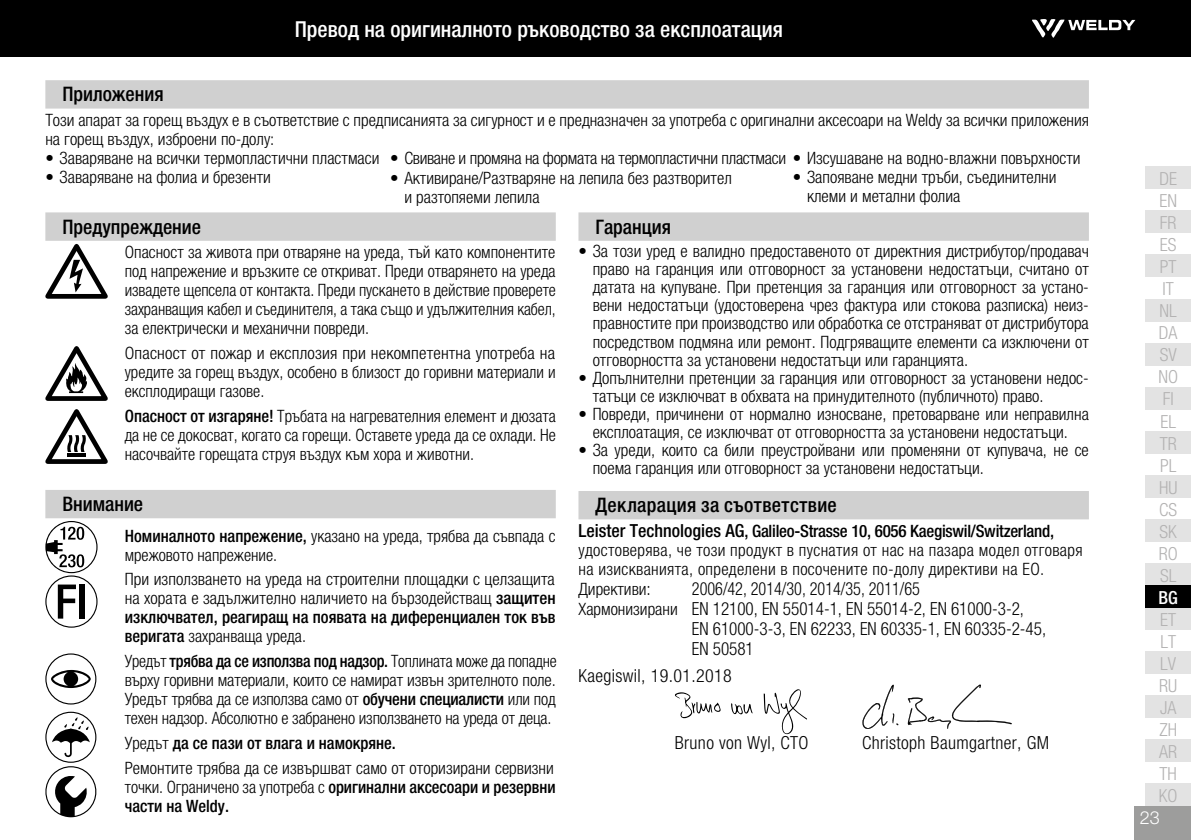
<style>
.page{position:relative;width:1191px;height:840px;background:#fff}
.page>*{position:absolute;margin:0;border:0;box-sizing:border-box;transform-origin:0 0}
.t1{font:500 condensed 22px "Helvetica Neue LTW1 G";color:#fff}
.t2{font:500 condensed 20px "Helvetica Neue LTW1 G";color:#000}
.t3{font:500 condensed 20px "Helvetica Neue LTW1 G";letter-spacing:.02em;color:#000}
.t4{font:300 condensed 18px "Helvetica Neue LTW1 G";color:#000;scale:.95 1}
.t5{font:300 condensed 18px "Helvetica Neue LTW1 G";letter-spacing:.02em;color:#000}
.t6{font:300 condensed 18px/22px "Helvetica Neue LTW1 G";color:#b3b2b2}
.t7{font:300 condensed 18px "Helvetica Neue LTW1 G";color:#000;scale:.9 1}
.t8{font:300 18px "Helvetica Neue LTW1 G";color:#fff}
.t9{font:500 condensed 18px "Helvetica Neue LTW1 G";color:#fff}
.t10{font:300 condensed 17px/19px "Helvetica Neue LTW1 G";color:#000}
.t11{font:300 condensed 17px/19px "Helvetica Neue LTW1 G";color:#000;text-align:justify;scale:.96 1}
.t12{font:300 condensed 17px/19.4px "Helvetica Neue LTW1 G";letter-spacing:.02em;color:#000}
.t13{font:500 condensed 17px/19px "Helvetica Neue LTW1 G";color:#000}
.s1{font-weight:500}
.s2{font-weight:300}
.s3{font-weight:500;font-size:18px}
.s4{font-size:18px}
.s5{font-size:17px}
</style>
<div class="page">
<div style="left:0;top:0;width:1191px;height:57px;background:#000"></div>
<div style="left:1134px;top:805px;width:57px;height:34px;background:#9d9d9c"></div>
<svg style="left:1032px;top:19px;width:103px;height:19px"></svg>
<div style="left:1145px;top:167px;width:46px;height:22px;background:#e3e3e3"></div>
<div style="left:1145px;top:211px;width:46px;height:22px;background:#e3e3e3"></div>
<div style="left:1145px;top:255px;width:46px;height:22px;background:#e3e3e3"></div>
<div style="left:1145px;top:299px;width:46px;height:22px;background:#e3e3e3"></div>
<div style="left:1145px;top:343px;width:46px;height:22px;background:#e3e3e3"></div>
<div style="left:1145px;top:387px;width:46px;height:22px;background:#e3e3e3"></div>
<div style="left:1145px;top:431px;width:46px;height:22px;background:#e3e3e3"></div>
<div style="left:1145px;top:475px;width:46px;height:22px;background:#e3e3e3"></div>
<div style="left:1145px;top:519px;width:46px;height:22px;background:#e3e3e3"></div>
<div style="left:1145px;top:563px;width:46px;height:22px;background:#e3e3e3"></div>
<div style="left:1145px;top:607px;width:46px;height:22px;background:#e3e3e3"></div>
<div style="left:1145px;top:651px;width:46px;height:22px;background:#e3e3e3"></div>
<div style="left:1145px;top:695px;width:46px;height:22px;background:#e3e3e3"></div>
<div style="left:1145px;top:739px;width:46px;height:22px;background:#e3e3e3"></div>
<div style="left:45px;top:212px;width:511px;height:29px;background:#d0d0d0"></div>
<div style="left:45px;top:489px;width:511px;height:29px;background:#d0d0d0"></div>
<svg style="left:45px;top:244px;width:63px;height:54px"></svg>
<svg style="left:45px;top:346px;width:63px;height:54px"></svg>
<svg style="left:45px;top:409px;width:63px;height:54px"></svg>
<svg style="left:45px;top:521px;width:53px;height:106px"></svg>
<div style="left:80px;top:584px;width:5px;height:34px;background:#000"></div>
<svg style="left:45px;top:653px;width:51px;height:51px"></svg>
<div style="left:578px;top:212px;width:511px;height:29px;background:#d0d0d0"></div>
<div style="left:578px;top:490px;width:511px;height:29px;background:#d0d0d0"></div>
<svg style="left:45px;top:711px;width:52px;height:105px"></svg>
<svg style="left:675px;top:692px;width:46px;height:25px"></svg>
<svg style="left:763px;top:689px;width:44px;height:45px"></svg>
<svg style="left:731px;top:703px;width:21px;height:11px"></svg>
<div style="left:45px;top:80px;width:1044px;height:28px;background:#d0d0d0"></div>
<svg style="left:862px;top:684px;width:36px;height:44px"></svg>
<svg style="left:907px;top:684px;width:105px;height:44px"></svg>
<div style="left:1145px;top:783px;width:46px;height:22px;background:#e3e3e3"></div>
<div style="left:1145px;top:585px;width:46px;height:22px;background:#000"></div>
<p class="t1" style="left:295px;top:16px;width:490px">Превод на оригиналното ръководство за експлоатация</p>
<p class="t2" style="left:62px;top:82px;width:103px">Приложения</p>
<p class="t10" style="left:45px;top:111px;width:1045px">Този апарат за горещ въздух е в съответствие с предписанията за сигурност и е предназначен за употреба с оригинални аксесоари на Weldy за всички приложения на горещ въздух, изброени по-долу:</p>
<p class="t10" style="left:45px;top:148px;width:1036px">• Заваряване на всички термопластични пластмаси • Свиване и промяна на формата на термопластични пластмаси • Изсушаване на водно-влажни повърхности</p>
<p class="t10" style="left:807px;top:168px;width:251px;text-indent:-14px">• Запояване медни тръби, съединителни клеми и метални фолиа</p>
<p class="t10" style="left:45px;top:168px;width:227px">• Заваряване на фолиа и брезенти</p>
<p class="t10" style="left:404px;top:168px;width:329px;text-indent:-14px">• Активиране/Разтваряне на лепила без разтворител и разтопяеми лепила</p>
<p class="t6" style="left:1158px;top:168px;width:21px">DE<br>EN<br>FR<br>ES<br>PT<br>IT<br>NL<br>DA<br>SV<br>NO<br>FI<br>EL<br>TR<br>PL<br>HU<br>CS<br>SK<br>RO<br>SL</p>
<p class="t9" style="left:1158px;top:586px;width:21px">BG</p>
<p class="t6" style="left:1159px;top:608px;width:20px;text-align:justify">ET LT LV RU JA ZH AR TH KO</p>
<p class="t2" style="left:62px;top:214px;width:140px">Предупреждение</p>
<p class="t10" style="left:125px;top:243px;width:433px;text-align:justify">Опасност за живота при отваряне на уреда, тъй като компонентите под напрежение и връзките се откриват. Преди отварянето на уреда извадете щепсела от контакта. Преди пускането в действие проверете захранващия кабел и съединителя, а така също и удължителния кабел, за електрически и механични повреди.</p>
<p class="t10" style="left:125px;top:343px;width:432px;text-align:justify">Опасност от пожар и експлозия при некомпетентна употреба на уредите за горещ въздух, особено в близост до горивни материали и експлодиращи газове.</p>
<p class="t10" style="left:125px;top:406px;width:432px;text-align:justify"><span class="s1">Опасност от изгаряне!</span> Тръбата на нагревателния елемент и дюзата да не се докосват, когато са горещи. Оставете уреда да се охлади. Не насочвайте горещата струя въздух към хора и животни.</p>
<p class="t2" style="left:62px;top:491px;width:82px">Внимание</p>
<p class="t10" style="left:125px;top:526px;width:432px"><span class="s1">Номиналното напрежение,</span> указано на уреда, трябва да съвпада с мрежовото напрежение.</p>
<p class="t10" style="left:125px;top:569px;width:432px;text-align:justify">При използването на уреда на строителни площадки с целзащита на хората е задължително наличието на бързодействащ <span class="s1">защитен изключвател, реагиращ на появата на диференциален ток във веригата</span> захранваща уреда.</p>
<p class="t11" style="left:125px;top:651px;width:451px">Уредът <span class="s1">трябва да се използва под надзор.</span> Топлината може да попадне върху горивни материали, които се намират извън зрителното поле.<br>Уредът трябва да се използва само от <span class="s1">обучени специалисти</span> или под техен надзор. Абсолютно е забранено използването на уреда от деца.</p>
<p class="t10" style="left:125px;top:730px;width:430px;line-height:24.6px">Уредът <span class="s1">да се пази от влага и намокряне.<br></span>Ремонтите трябва да се извършват само от оторизирани сервизни</p>
<p class="t13" style="left:125px;top:776px;width:432px"><span class="s2">точки. Ограничено за употреба с</span> оригинални аксесоари и резервни части на Weldy.</p>
<p class="t2" style="left:595px;top:214px;width:77px">Гаранция</p>
<p class="t10" style="left:592px;top:242px;width:498px;line-height:18px;text-align:justify;text-indent:-14px">• За този уред е валидно предоставеното от директния дистрибутор/продавач право на гаранция или отговорност за установени недостатъци, считано от датата на купуване. При претенция за гаранция или отговорност за устано&shy;вени недостатъци (удостоверена чрез фактура или стокова разписка) неиз&shy;правностите при производство или обработка се отстраняват от дистрибутора посредством подмяна или ремонт. Подгряващите елементи са изключени от отговорността за установени недостатъци или гаранцията.</p>
<p class="t10" style="left:592px;top:368px;width:498px;line-height:18px;text-indent:-14px">• Допълнителни претенции за гаранция или отговорност за установени недос&shy;татъци се изключват в обхвата на принудителното (публичното) право.</p>
<p class="t10" style="left:578px;top:404px;width:512px;line-height:18px;text-align:center">• Повреди, причинени от нормално износване, претоварване или неправилна експлоатация, се изключват от отговорността за установени недостатъци.</p>
<p class="t10" style="left:592px;top:440px;width:498px;line-height:18px;text-indent:-14px">• За уреди, които са били преустройвани или променяни от купувача, не се поема гаранция или отговорност за установени недостатъци.</p>
<p class="t3" style="left:595px;top:493px;width:243px">Декларация за съответствие</p>
<p class="t12" style="left:578px;top:521px;width:506px"><span class="s3">Leister Technologies AG</span><span class="s1">, Galileo-Strasse 10, 6056 Kaegiswil/Switzerland, </span>удостоверява, че този продукт в пуснатия от нас на пазара модел отговаря на изискванията, определени в посочените по-долу директиви на ЕО.<br>Директиви<span class="s4">:</span></p>
<p class="t7" style="left:692px;top:578px;width:255px">2006/42, 2014/30, 2014/35, 2011/65</p>
<p class="t4" style="left:578px;top:598px;width:470px"><span class="s5">Хармонизирани</span> EN 12100, EN 55014-1, EN 55014-2, EN 61000-3-2,</p>
<p class="t4" style="left:692px;top:618px;width:374px">EN 61000-3-3, EN 62233, EN 60335-1, EN 60335-2-45,</p>
<p class="t4" style="left:692px;top:638px;width:67px">EN 50581</p>
<p class="t5" style="left:578px;top:664px;width:155px">Kaegiswil, 19.01.2018</p>
<p class="t5" style="left:675px;top:731px;width:135px">Bruno von Wyl, CTO</p>
<p class="t5" style="left:862px;top:731px;width:188px">Christoph Baumgartner, GM</p>
<p class="t8" style="left:1140px;top:806px;width:22px">23</p>
</div>
